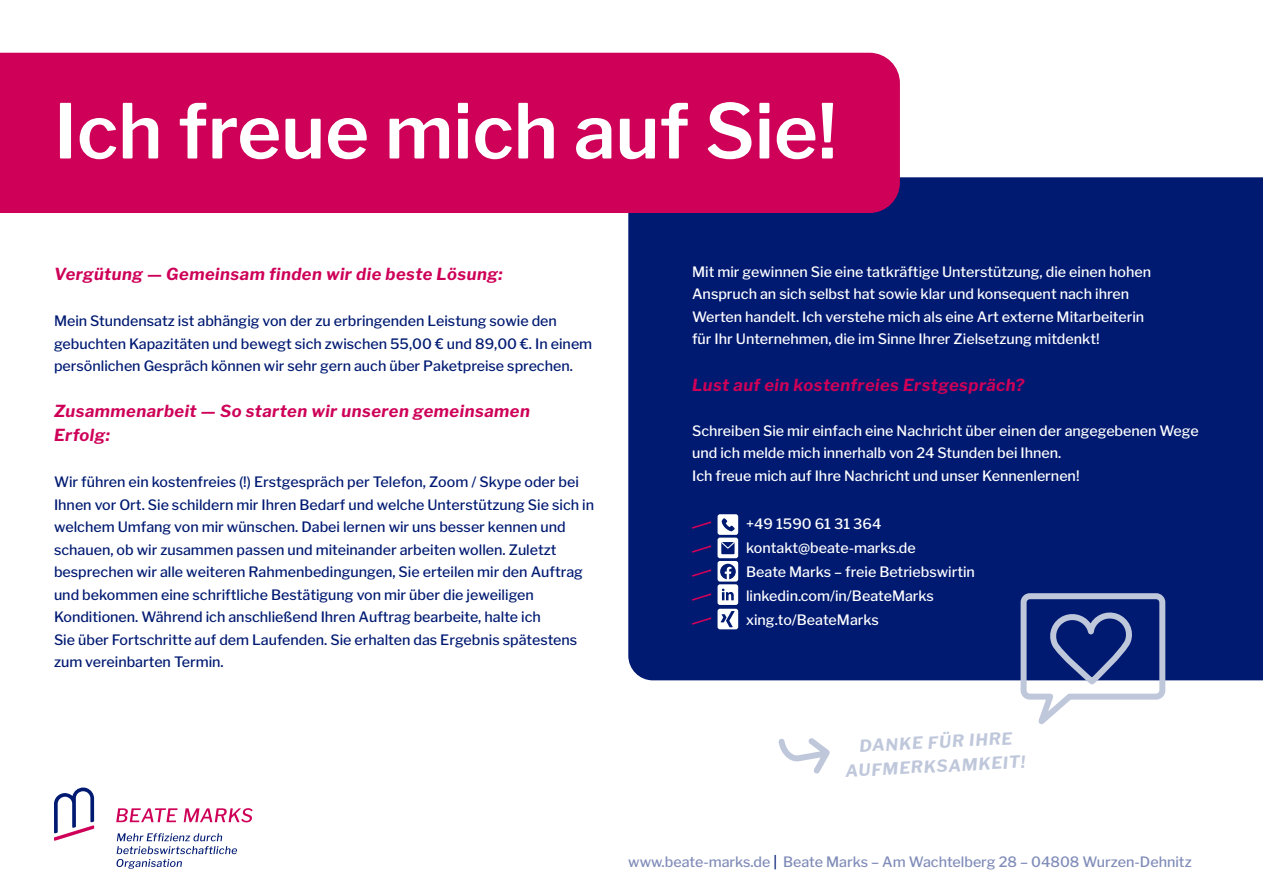
<style>
.page{position:relative;width:1263px;height:893px;background:#fff}
.page>*{position:absolute;margin:0;border:0;box-sizing:border-box;transform-origin:0 0}
.t1{font:600 75px "Libre Franklin";color:#fff}
.t2{font:italic 700 16.5px/24px "Libre Franklin";letter-spacing:.03em;color:#ce0058}
.t3{font:italic 700 16.5px/24px "Libre Franklin";color:#bfc7db;text-align:center}
.t4{font:500 14.25px/22.5px "Libre Franklin";color:#001a72}
.t5{font:500 14.25px/22.5px "Libre Franklin";color:#fff}
.t6{font:500 14.25px "Libre Franklin";color:#808cb9}
.s1{color:#001972}
.s2{color:#001a72}
</style>
<div class="page">
<div style="left:628px;top:177px;width:635px;height:503px;background:#001a72"></div>
<svg style="left:692px;top:521px;width:19px;height:8px"></svg>
<svg style="left:692px;top:545px;width:19px;height:8px"></svg>
<svg style="left:692px;top:569px;width:19px;height:8px"></svg>
<svg style="left:692px;top:593px;width:19px;height:8px"></svg>
<svg style="left:692px;top:617px;width:19px;height:8px"></svg>
<div style="left:0;top:53px;width:900px;height:160px;background:#ce0058"></div>
<div style="left:717px;top:514px;width:21px;height:21px;background:#fff;border-radius:2px"></div>
<svg style="left:722px;top:518px;width:13px;height:13px"></svg>
<div style="left:717px;top:538px;width:21px;height:20px;background:#fff;border-radius:2px"></div>
<div style="left:721px;top:542px;width:13px;height:12px;background:#001a72"></div>
<svg style="left:721px;top:542px;width:14px;height:8px"></svg>
<div style="left:717px;top:561px;width:21px;height:21px;background:#fff;border-radius:2px"></div>
<svg style="left:720px;top:564px;width:16px;height:15px"></svg>
<div style="left:717px;top:584px;width:21px;height:21px;background:#fff;border-radius:2px"></div>
<svg style="left:722px;top:589px;width:12px;height:11px"></svg>
<div style="left:717px;top:609px;width:21px;height:20px;background:#fff;border-radius:2px"></div>
<svg style="left:721px;top:611px;width:14px;height:16px"></svg>
<svg style="left:778px;top:738px;width:52px;height:36px"></svg>
<svg style="left:1017px;top:590px;width:151px;height:134px"></svg>
<svg style="left:54px;top:787px;width:40px;height:54px"></svg>
<svg style="left:116px;top:808px;width:62px;height:14px"></svg>
<svg style="left:184px;top:808px;width:69px;height:14px"></svg>
<svg style="left:117px;top:833px;width:120px;height:36px"></svg>
<h1 class="t1" style="left:54px;top:86px;width:784px">Ich freue mich auf Sie!</h1>
<p class="t2" style="left:54px;top:262px;width:450px">Vergütung — Gemeinsam finden wir die beste Lösung:</p>
<p class="t4" style="left:54px;top:310px;width:540px">Mein Stundensatz ist abhängig von der zu erbringenden Leistung sowie den gebuchten Kapazitäten und bewegt sich zwischen <span class="s1">5</span>5,00 € und <span class="s1">8</span>9,00 €. In einem persönlichen Gespräch können wir sehr gern auch über Paketpreise sprechen.</p>
<p class="t2" style="left:54px;top:399px;width:477px">Zusammenarbeit — So starten wir unseren gemeinsamen<br>Erfolg:</p>
<p class="t4" style="left:54px;top:471px;width:542px">Wir führen ein kostenfreies (!) Erstgespräch per Telefon, Zoom / Skype oder bei Ihnen vor Ort. Sie schildern mir Ihren Bedarf und welche Unterstützung Sie sich in welchem Umfang von mir wünschen. Dabei lernen wir uns besser kennen und schauen, ob wir zusammen passen und miteinander arbeiten wollen. Zuletzt besprechen wir alle weiteren Rahmenbedingungen, Sie erteilen mir den Auftrag und bekommen eine schriftliche Bestätigung von mir über die jeweiligen Konditionen. Während ich anschließend Ihren Auftrag bearbeite, halte ich<br>Sie über Fortschritte auf dem Laufenden. Sie erhalten das Ergebnis spätestens zum vereinbarten Termin.</p>
<p class="t5" style="left:692px;top:260px;width:460px">Mit mir gewinnen Sie eine tatkräftige Unterstützung, die einen hohen Anspruch an sich selbst hat sowie klar und konsequent nach ihren Werten handelt. Ich verstehe mich als eine Art externe Mitarbeiterin für Ihr Unternehmen, die im Sinne Ihrer Zielsetzung mitdenkt!</p>
<p class="t2" style="left:692px;top:373px;width:334px">Lust auf ein kostenfreies Erstgespräch?</p>
<p class="t5" style="left:692px;top:419px;width:508px">Schreiben Sie mir einfach eine Nachricht über einen der angegebenen Wege und ich melde mich innerhalb von 24 Stunden bei Ihnen.<br>Ich freue mich auf Ihre Nachricht und unser Kennenlernen!</p>
<p class="t5" style="left:746px;top:512px;width:230px;line-height:24px">+49 1590 61 31 364 kontakt@beate-marks.de<br>Beate Marks – freie Betriebswirtin linkedin.com/in/BeateMarks xing.to/BeateMarks</p>
<p class="t3" style="left:843px;top:735px;width:182px;rotate:-3deg">DANKE FÜR IHRE<br>AUFMERKSAMKEIT!</p>
<p class="t6" style="left:628px;top:854px;width:565px">www.beate-marks.de <span class="s2">|</span> Beate Marks – Am Wachtelberg 28 – 04808 Wurzen-Dehnitz</p>
</div>
